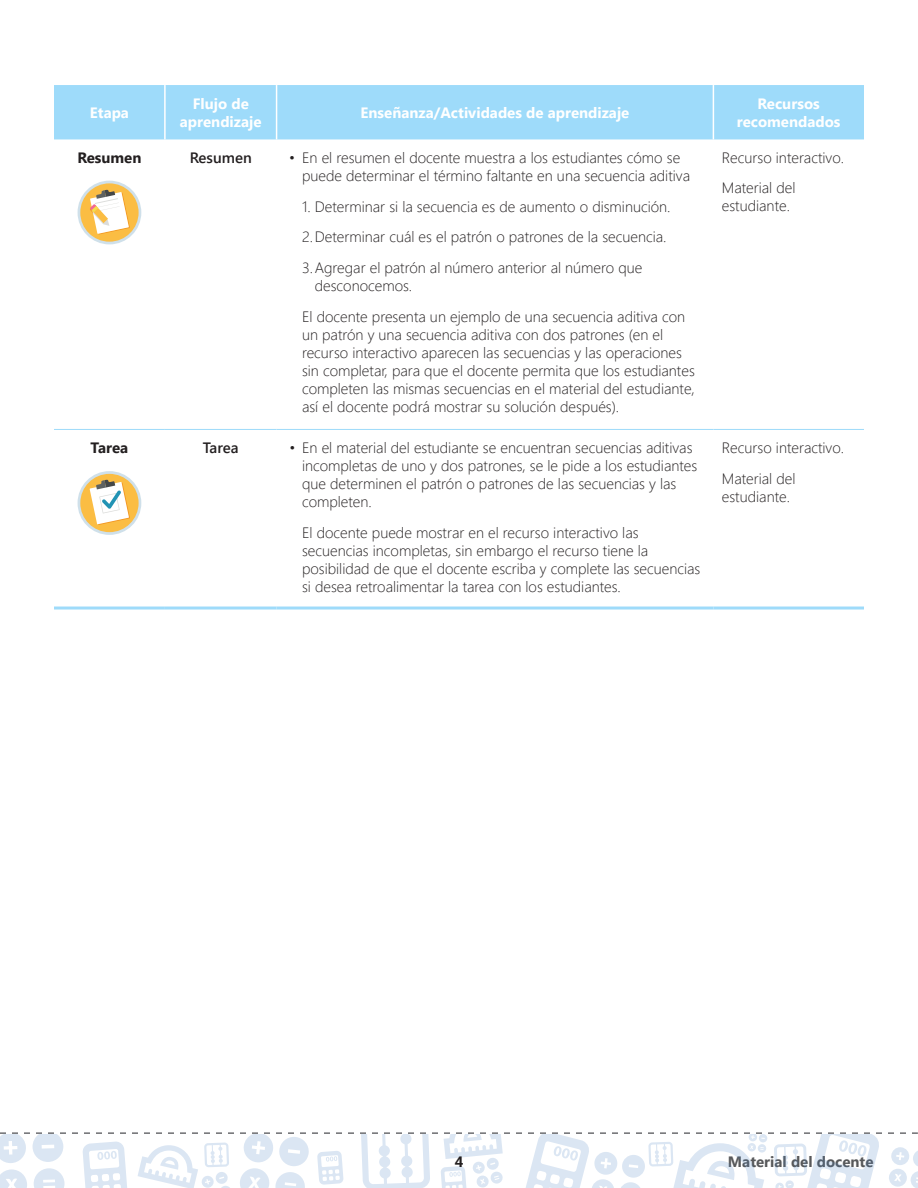
<style>
.page{position:relative;width:918px;height:1188px;background:#fff}
.page>*{position:absolute;margin:0;border:0;box-sizing:border-box;transform-origin:0 0}
.t1{font:300 15px/18px "Segoe UI";color:#231f20}
.t2{font:700 15px/18px "Segoe UI";color:#fff;text-align:center}
.t3{font:700 15px "Segoe UI";color:#57585a}
.t4{font:700 15px "Segoe UI";color:#231f20}
.t5{font:600 15px "Segoe UI";color:#231f20}
</style>
<div class="page">
<svg style="left:0;top:1132px;width:918px;height:56px"></svg>
<div style="left:54px;top:85px;width:810px;height:54px;background:#9edbfa"></div>
<hr style="left:164px;top:85px;width:2px;height:54px;background:#fff">
<hr style="left:276px;top:85px;width:1px;height:54px;background:#fff">
<hr style="left:713px;top:85px;width:1px;height:54px;background:#fff">
<hr style="left:54px;top:429px;width:111px;height:1px;background:#9edbfa">
<hr style="left:165px;top:429px;width:112px;height:1px;background:#9edbfa">
<hr style="left:277px;top:429px;width:436px;height:1px;background:#9edbfa">
<hr style="left:713px;top:429px;width:151px;height:1px;background:#9edbfa">
<hr style="left:54px;top:607px;width:111px;height:3px;background:#9edbfa">
<hr style="left:165px;top:607px;width:112px;height:3px;background:#9edbfa">
<hr style="left:277px;top:607px;width:436px;height:3px;background:#9edbfa">
<hr style="left:713px;top:607px;width:151px;height:3px;background:#9edbfa">
<div style="left:78px;top:181px;width:63px;height:63px;background:#cfe0ea;border-radius:50%"></div>
<div style="left:80px;top:183px;width:59px;height:59px;background:#fbbd43;border-radius:50%"></div>
<svg style="left:90px;top:190px;width:40px;height:44px"></svg>
<svg style="left:78px;top:471px;width:63px;height:64px"></svg>
<div style="left:80px;top:474px;width:59px;height:58px;background:#fbbd43;border-radius:50%"></div>
<svg style="left:90px;top:480px;width:40px;height:45px"></svg>
<p class="t2" style="left:90px;top:103px;width:41px">Etapa</p>
<p class="t2" style="left:180px;top:94px;width:83px">Flujo de aprendizaje</p>
<p class="t2" style="left:361px;top:103px;width:270px">Enseñanza/Actividades de aprendizaje</p>
<p class="t2" style="left:737px;top:94px;width:105px">Recursos recomendados</p>
<p class="t4" style="left:77px;top:147px;width:66px">Resumen</p>
<p class="t5" style="left:190px;top:145px;width:64px">Resumen</p>
<p class="t1" style="left:302px;top:148px;width:390px;text-indent:-13px">• En el resumen el docente muestra a los estudiantes cómo se puede determinar el término faltante en una secuencia aditiva</p>
<p class="t1" style="left:302px;top:190px;width:370px;line-height:30.8px">1. Determinar si la secuencia es de aumento o disminución.<br>2.Determinar cuál es el patrón o patrones de la secuencia.<br>3.Agregar el patrón al número anterior al número que</p>
<p class="t1" style="left:302px;top:270px;width:385px;line-height:30.8px;text-indent:13px">desconocemos.<br>El docente presenta un ejemplo de una secuencia aditiva con</p>
<p class="t1" style="left:302px;top:325px;width:394px">un patrón y una secuencia aditiva con dos patrones (en el recurso interactivo aparecen las secuencias y las operaciones sin completar, para que el docente permita que los estudiantes completen las mismas secuencias en el material del estudiante, así el docente podrá mostrar su solución después).</p>
<p class="t1" style="left:722px;top:141px;width:124px;line-height:30.8px">Recurso interactivo.<br>Material del</p>
<p class="t1" style="left:722px;top:196px;width:70px">estudiante.</p>
<p class="t4" style="left:91px;top:437px;width:39px">Tarea</p>
<p class="t5" style="left:203px;top:436px;width:37px">Tarea</p>
<p class="t1" style="left:302px;top:438px;width:397px;text-indent:-13px">• En el material del estudiante se encuentran secuencias aditivas incompletas de uno y dos patrones, se le pide a los estudiantes que determinen el patrón o patrones de las secuencias y las completen.</p>
<p class="t1" style="left:302px;top:523px;width:400px">El docente puede mostrar en el recurso interactivo las secuencias incompletas, sin embargo el recurso tiene la posibilidad de que el docente escriba y complete las secuencias si desea retroalimentar la tarea con los estudiantes.</p>
<p class="t1" style="left:722px;top:432px;width:124px;line-height:30.8px">Recurso interactivo.<br>Material del</p>
<p class="t1" style="left:722px;top:487px;width:70px">estudiante.</p>
<p class="t4" style="left:455px;top:1151px;width:10px">4</p>
<p class="t3" style="left:728px;top:1151px;width:147px">Material del docente</p>
</div>
